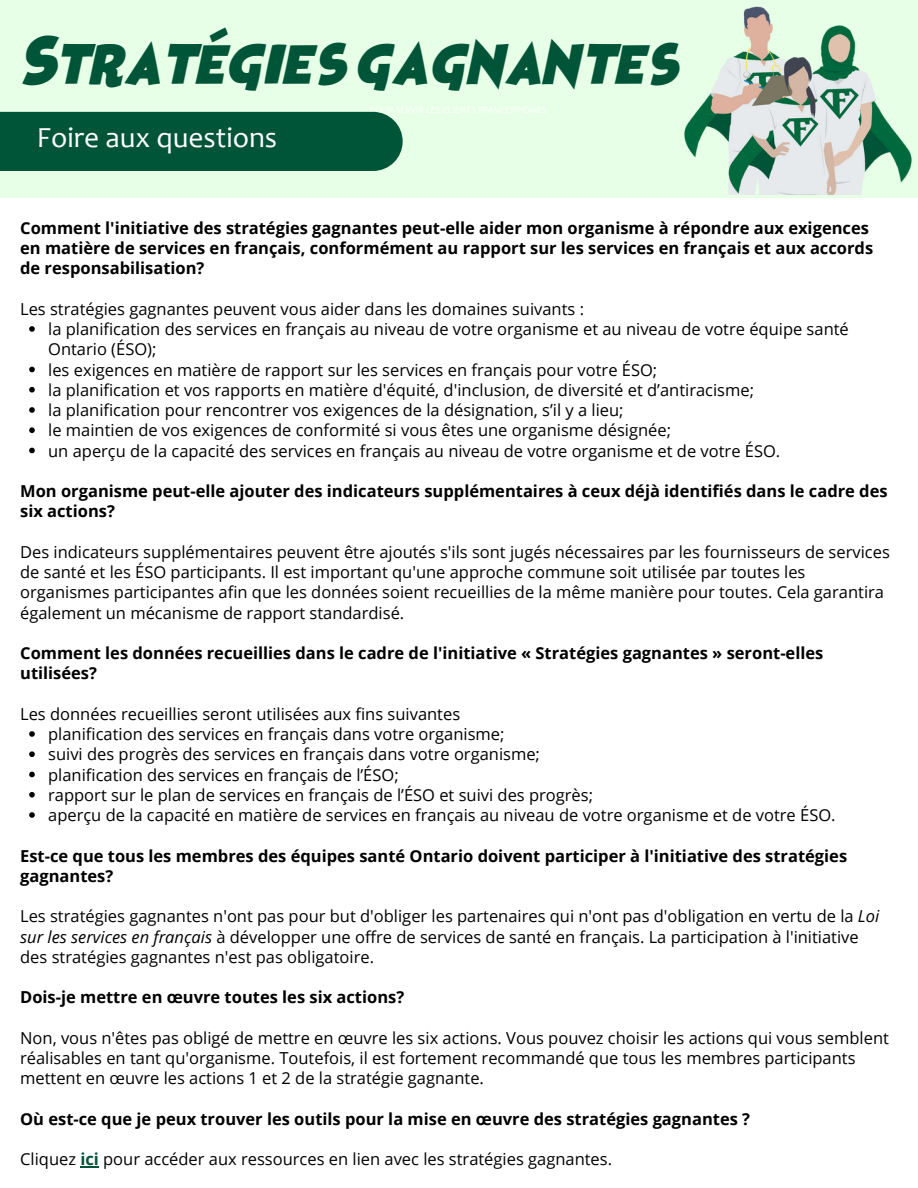
<style>
.page{position:relative;width:918px;height:1188px;background:#fff}
.page>*{position:absolute;margin:0;border:0;box-sizing:border-box;transform-origin:0 0}
.t1{font:37.05px "Heroes Legend";color:#005438}
.t2{font:29.25px "Candara";color:#fff}
.t3{font:16.5px/20.2px "Open Sans";color:#000}
.t4{font:700 16.5px/20.2px "Open Sans";color:#000}
.s1{font-style:italic}
.s2{font-weight:700;color:#005438}
</style>
<div class="page">
<div style="left:0;top:0;width:917px;height:198px;background:#e6ffe6"></div>
<img style="left:684px;top:0;width:234px;height:195px">
<div style="left:0;top:112px;width:403px;height:59px;background:#005438"></div>
<svg style="left:29px;top:326px;width:6px;height:6px"></svg>
<svg style="left:29px;top:367px;width:6px;height:5px"></svg>
<svg style="left:29px;top:387px;width:6px;height:6px"></svg>
<svg style="left:29px;top:407px;width:6px;height:6px"></svg>
<svg style="left:29px;top:427px;width:6px;height:6px"></svg>
<svg style="left:29px;top:448px;width:6px;height:5px"></svg>
<svg style="left:29px;top:731px;width:6px;height:6px"></svg>
<svg style="left:29px;top:751px;width:6px;height:6px"></svg>
<svg style="left:29px;top:772px;width:6px;height:5px"></svg>
<svg style="left:29px;top:792px;width:6px;height:6px"></svg>
<svg style="left:29px;top:812px;width:6px;height:6px"></svg>
<svg style="left:80px;top:1167px;width:19px;height:1px"></svg>
<h1 class="t1" style="left:20px;top:50px;width:659px">STRATÉGIES GAGNANTES</h1>
<h2 class="t2" style="left:37px;top:126px;width:242px">Foire aux questions</h2>
<h3 class="t4" style="left:20px;top:217px;width:855px">Comment l'initiative des stratégies gagnantes peut-elle aider mon organisme à répondre aux exigences en matière de services en français, conformément au rapport sur les services en français et aux accords de responsabilisation?</h3>
<h4 class="t3" style="left:20px;top:298px;width:565px">Les stratégies gagnantes peuvent vous aider dans les domaines suivants :</h4>
<p class="t3" style="left:48px;top:319px;width:802px">la planification des services en français au niveau de votre organisme et au niveau de votre équipe santé<br>Ontario (ÉSO);</p>
<p class="t3" style="left:48px;top:359px;width:611px">les exigences en matière de rapport sur les services en français pour votre ÉSO;</p>
<p class="t3" style="left:48px;top:379px;width:707px">la planification et vos rapports en matière d'équité, d'inclusion, de diversité et d’antiracisme;</p>
<p class="t3" style="left:48px;top:400px;width:577px">la planification pour rencontrer vos exigences de la désignation, s’il y a lieu;</p>
<p class="t3" style="left:48px;top:420px;width:624px">le maintien de vos exigences de conformité si vous êtes une organisme désignée;</p>
<p class="t3" style="left:48px;top:440px;width:734px">un aperçu de la capacité des services en français au niveau de votre organisme et de votre ÉSO.</p>
<h3 class="t4" style="left:20px;top:481px;width:869px">Mon organisme peut-elle ajouter des indicateurs supplémentaires à ceux déjà identifiés dans le cadre des six actions?</h3>
<h4 class="t3" style="left:20px;top:541px;width:871px">Des indicateurs supplémentaires peuvent être ajoutés s'ils sont jugés nécessaires par les fournisseurs de services de santé et les ÉSO participants. Il est important qu'une approche commune soit utilisée par toutes les organismes participantes afin que les données soient recueillies de la même manière pour toutes. Cela garantira également un mécanisme de rapport standardisé.</h4>
<h3 class="t4" style="left:20px;top:643px;width:805px">Comment les données recueillies dans le cadre de l'initiative « Stratégies gagnantes » seront-elles utilisées?</h3>
<h4 class="t3" style="left:20px;top:703px;width:442px">Les données recueillies seront utilisées aux fins suivantes</h4>
<p class="t3" style="left:48px;top:724px;width:458px">planification des services en français dans votre organisme;</p>
<p class="t3" style="left:48px;top:744px;width:493px">suivi des progrès des services en français dans votre organisme;</p>
<p class="t3" style="left:48px;top:764px;width:352px">planification des services en français de l’ÉSO;</p>
<p class="t3" style="left:48px;top:784px;width:546px">rapport sur le plan de services en français de l’ÉSO et suivi des progrès;</p>
<p class="t3" style="left:48px;top:805px;width:789px">aperçu de la capacité en matière de services en français au niveau de votre organisme et de votre ÉSO.</p>
<h3 class="t4" style="left:20px;top:845px;width:829px">Est-ce que tous les membres des équipes santé Ontario doivent participer à l'initiative des stratégies gagnantes?</h3>
<h4 class="t3" style="left:20px;top:906px;width:861px">Les stratégies gagnantes n'ont pas pour but d'obliger les partenaires qui n'ont pas d'obligation en vertu de la <span class="s1">Loi sur les services en français</span> à développer une offre de services de santé en français. La participation à l'initiative des stratégies gagnantes n'est pas obligatoire.</h4>
<h3 class="t4" style="left:20px;top:987px;width:386px">Dois-je mettre en œuvre toutes les six actions?</h3>
<h4 class="t3" style="left:20px;top:1027px;width:870px">Non, vous n'êtes pas obligé de mettre en œuvre les six actions. Vous pouvez choisir les actions qui vous semblent réalisables en tant qu'organisme. Toutefois, il est fortement recommandé que tous les membres participants mettent en œuvre les actions 1 et 2 de la stratégie gagnante.</h4>
<h3 class="t4" style="left:20px;top:1108px;width:731px">Où est-ce que je peux trouver les outils pour la mise en œuvre des stratégies gagnantes ?</h3>
<h4 class="t3" style="left:20px;top:1149px;width:593px">Cliquez <span class="s2">ici</span> pour accéder aux ressources en lien avec les stratégies gagnantes.</h4>
</div>
